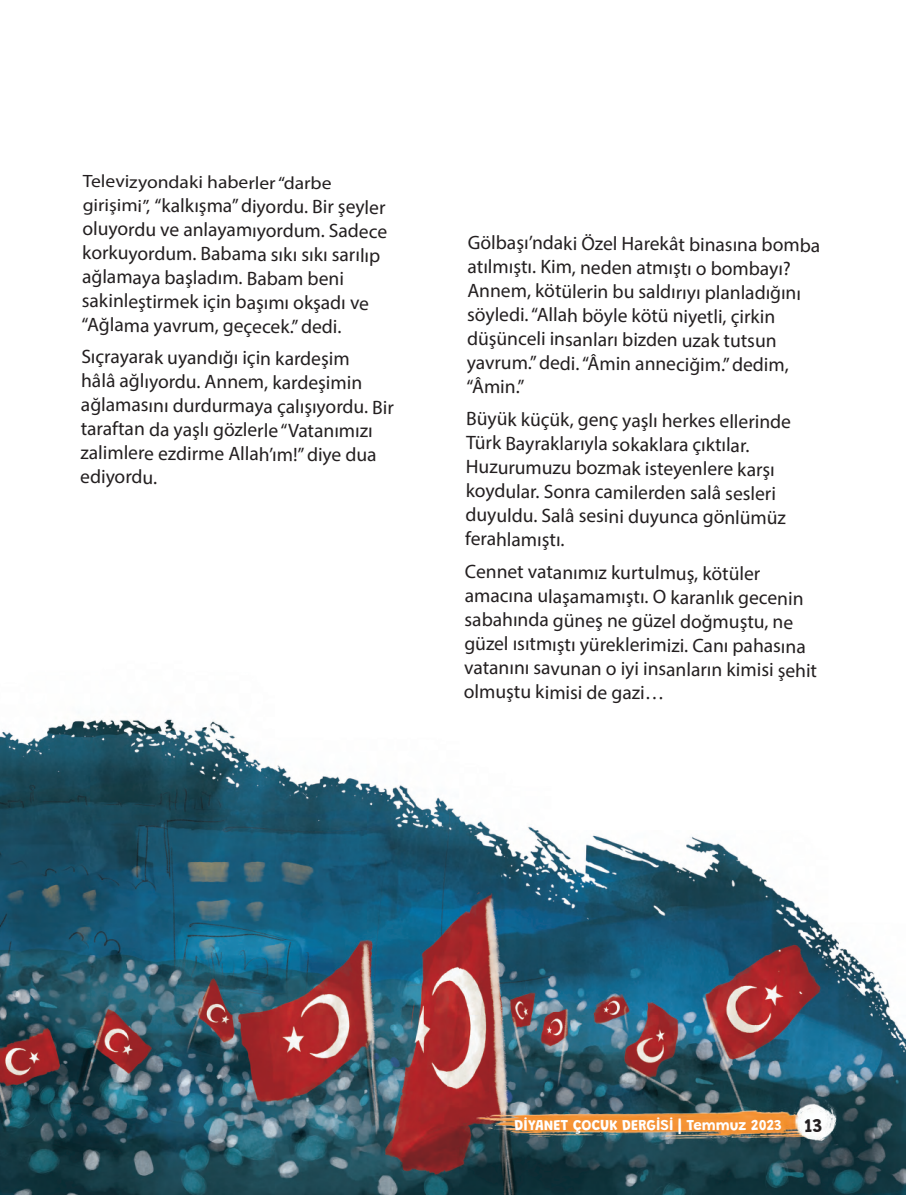
<style>
.page{position:relative;width:906px;height:1195px;background:#fff}
.page>*{position:absolute;margin:0;border:0;box-sizing:border-box;transform-origin:0 0}
.t1{font:19.5px/23.9px "Myriad Pro";letter-spacing:-.01em;color:#231f20}
.t2{font:17.85px "Myriad Pro";letter-spacing:-.01em;color:#231f20;scale:1.09 1}
.t3{font:100 15px "Grandstander";color:#fff}
.s1{font-size:17.85px}
.s2{font-size:19.5px;color:#231f20}
</style>
<div class="page">
<img style="left:0;top:719px;width:906px;height:476px">
<img style="left:398px;top:1097px;width:455px;height:59px">
<p class="t2" style="left:83px;top:171px;width:230px">Televizyondaki haberler “darbe</p>
<p class="t1" style="left:82px;top:194px;width:307px"><span class="s1">girişimi”,</span> “kalkışma” diyordu. Bir şeyler oluyordu ve anlayamıyordum. Sadece korkuyordum. Babama sıkı sıkı sarılıp ağlamaya başladım. Babam beni sakinleştirmek için başımı okşadı ve “Ağlama yavrum, geçecek.” dedi.</p>
<p class="t1" style="left:80px;top:345px;width:315px">Sıçrayarak uyandığı için kardeşim<br>hâlâ ağlıyordu. Annem, kardeşimin ağlamasını durdurmaya çalışıyordu. Bir taraftan da yaşlı gözlerle “Vatanımızı zalimlere ezdirme Allah’ım!” diye dua ediyordu.</p>
<p class="t1" style="left:466px;top:231px;width:355px">Gölbaşı’ndaki Özel Harekât binasına bomba atılmıştı. Kim, neden atmıştı o bombayı?<br>Annem, kötülerin bu saldırıyı planladığını söyledi. “Allah böyle kötü niyetli, çirkin düşünceli insanları bizden uzak tutsun yavrum.” dedi. “Âmin anneciğim.” dedim, “Âmin.”</p>
<p class="t1" style="left:465px;top:408px;width:327px">Büyük küçük, genç yaşlı herkes ellerinde Türk Bayraklarıyla sokaklara çıktılar.<br>Huzurumuzu bozmak isteyenlere karşı koydular. Sonra camilerden salâ sesleri duyuldu. Salâ sesini duyunca gönlümüz ferahlamıştı.</p>
<p class="t1" style="left:464px;top:560px;width:355px">Cennet vatanımız kurtulmuş, kötüler amacına ulaşamamıştı. O karanlık gecenin sabahında güneş ne güzel doğmuştu, ne güzel ısıtmıştı yüreklerimizi. Canı pahasına vatanını savunan o iyi insanların kimisi şehit olmuştu kimisi de gazi…</p>
<p class="t3" style="left:514px;top:1113px;width:310px">DİYANET ÇOCUK DERGİSİ | Temmuz 2023 <span class="s2">13</span></p>
</div>
